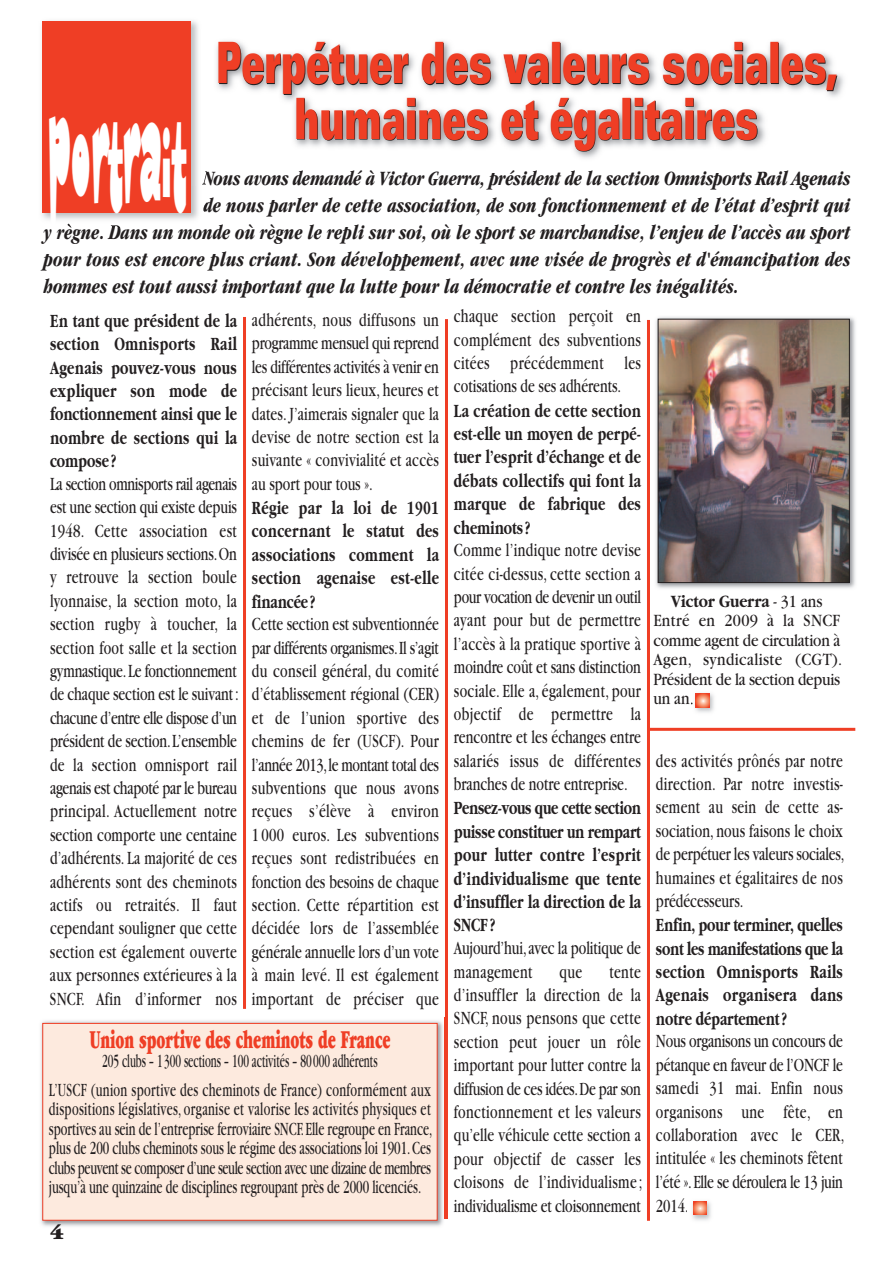
<style>
.page{position:relative;width:893px;height:1263px;background:#fff}
.page>*{position:absolute;margin:0;border:0;box-sizing:border-box;transform-origin:0 0}
.t1{font:120px "F2 F Tagliatelle Sugo";color:#fff;scale:.3 1}
.t2{font:900 expanded 57px/55.5px "Univers";color:#ef3e25;text-align:center;scale:.48 1}
.t3{font:900 27px "Garamond";color:#ef3e25;scale:.55 1}
.t4{font:italic 700 condensed 21px "Garamond";color:#231f20;scale:.9 1}
.t5{font:900 21px "Garamond";color:#231f20}
.t6{font:19.5px/23.4px "Garamond";letter-spacing:.015em;color:#231f20;text-align:justify;scale:.71 1}
.t7{font:700 19.5px/23.4px "Garamond";letter-spacing:.025em;color:#231f20;text-align:justify;scale:.71 1}
.t8{font:19.5px/19.5px "Garamond";letter-spacing:.015em;color:#231f20;text-align:justify;scale:.63 1}
.t9{font:19.5px/28.5px "Garamond";letter-spacing:.015em;color:#231f20;text-align:center;scale:.55 1}
.t10{font:19.5px/23.4px "Garamond";letter-spacing:-.005em;color:#231f20;scale:.71 1}
.t11{font:18px/19.5px "Garamond";letter-spacing:-.01em;color:#231f20;scale:.85 1}
.s1{font-weight:700}
</style>
<div class="page">
<hr style="left:445px;top:319px;width:3px;height:899px;background:#ef3e25">
<img style="left:692px;top:1201px;width:19px;height:20px">
<svg style="left:693px;top:1201px;width:14px;height:13px"></svg>
<hr style="left:647px;top:320px;width:3px;height:901px;background:#ef3e25">
<hr style="left:243px;top:317px;width:3px;height:692px;background:#ef3e25">
<img style="left:206px;top:41px;width:638px;height:136px">
<img style="left:219px;top:43px;width:330px;height:52px">
<img style="left:297px;top:98px;width:315px;height:54px">
<img style="left:42px;top:20px;width:156px;height:204px">
<img style="left:202px;top:171px;width:4px;height:14px">
<svg style="left:203px;top:203px;width:3px;height:9px"></svg>
<img style="left:67px;top:224px;width:54px;height:4px">
<div style="left:43px;top:21px;width:148px;height:192px;background:#ef3e25"></div>
<img style="left:655px;top:317px;width:201px;height:272px">
<img style="left:660px;top:321px;width:188px;height:260px">
<div style="left:658px;top:319px;width:192px;height:264px;border:1px solid #231f20"></div>
<img style="left:40px;top:1017px;width:408px;height:210px">
<img style="left:445px;top:1017px;width:3px;height:201px">
<div style="left:43px;top:1023px;width:394px;height:197px;background:#fdeade"></div>
<div style="left:43px;top:1023px;width:394px;height:197px;border:1px solid #ef3e25"></div>
<img style="left:691px;top:693px;width:23px;height:20px">
<svg style="left:696px;top:694px;width:14px;height:13px"></svg>
<hr style="left:649px;top:728px;width:206px;height:3px;background:#ef3e25">
<h2 class="t2" style="left:216px;top:40px;width:1297px">Perpétuer des valeurs sociales, humaines et égalitaires</h2>
<p class="t4" style="left:203px;top:170px;width:720px">Nous avons demandé à Victor Guerra, président de la section Omnisports Rail Agenais</p>
<p class="t4" style="left:203px;top:197px;width:720px">de nous parler de cette association, de son fonctionnement et de l’état d’esprit qui</p>
<p class="t4" style="left:44px;top:224px;width:898px">y règne. Dans un monde où règne le repli sur soi, où le sport se marchandise, l’enjeu de l’accès au sport</p>
<p class="t4" style="left:44px;top:251px;width:898px">pour tous est encore plus criant. Son développement, avec une visée de progrès et d'émancipation des</p>
<p class="t4" style="left:44px;top:278px;width:774px">hommes est tout aussi important que la lutte pour la démocratie et contre les inégalités.</p>
<h1 class="t1" style="left:47px;top:85px;width:465px">PORTRAIT</h1>
<p class="t7" style="left:50px;top:308px;width:265px">En tant que président de la section Omnisports Rail Agenais pouvez-vous nous expliquer son mode de fonctionnement ainsi que le nombre de sections qui la compose?</p>
<p class="t6" style="left:50px;top:474px;width:267px">La section omnisports rail agenais est une section qui existe depuis 1948. Cette association est divisée en plusieurs sections.On y retrouve la section boule lyonnaise, la section moto, la section rugby à toucher, la section foot salle et la section gymnastique.Le fonctionnement de chaque section est le suivant: chacune d’entre elle dispose d’un président de section.L’ensemble de la section omnisport rail agenais est chapoté par le bureau principal. Actuellement notre section comporte une centaine d’adhérents. La majorité de ces adhérents sont des cheminots actifs ou retraités. Il faut cependant souligner que cette section est également ouverte aux personnes extérieures à la SNCF. Afin d’informer nos</p>
<p class="t6" style="left:252px;top:310px;width:265px">adhérents, nous diffusons un programme mensuel qui reprend les différentes activités à venir en précisant leurs lieux, heures et dates. J’aimerais signaler que la devise de notre section est la suivante « convivialité et accès au sport pour tous ».</p>
<p class="t7" style="left:252px;top:495px;width:265px">Régie par la loi de 1901 concernant le statut des associations comment la section agenaise est-elle financée?</p>
<p class="t6" style="left:252px;top:614px;width:265px">Cette section est subventionnée par différents organismes.Il s’agit du conseil général, du comité d’établissement régional (CER) et de l’union sportive des chemins de fer (USCF). Pour l’année 2013,le montant total des subventions que nous avons reçues s’élève à environ 1 000 euros. Les subventions reçues sont redistribuées en fonction des besoins de chaque section. Cette répartition est décidée lors de l’assemblée générale annuelle lors d’un vote à main levé. Il est également important de préciser que</p>
<h3 class="t3" style="left:89px;top:1030px;width:549px">Union sportive des cheminots de France</h3>
<p class="t9" style="left:49px;top:1049px;width:696px">205 clubs – 1300 sections – 100 activités – 80000 adhérents<br>L’USCF (union sportive des cheminots de France) conformément aux</p>
<p class="t8" style="left:49px;top:1101px;width:610px">dispositions législatives, organise et valorise les activités physiques et sportives au sein de l’entreprise ferroviaire SNCF.Elle regroupe en France, plus de 200 clubs cheminots sous le régime des associations loi 1901.Ces clubs peuvent se composer d’une seule section avec une dizaine de membres jusqu’à une quinzaine de disciplines regroupant près de 2000 licenciés.</p>
<p class="t5" style="left:50px;top:1225px;width:15px">4</p>
<p class="t6" style="left:454px;top:306px;width:265px">chaque section perçoit en complément des subventions citées précédemment les cotisations de ses adhérents.</p>
<p class="t7" style="left:454px;top:398px;width:265px">La création de cette section est-elle un moyen de perpé&shy;tuer l’esprit d’échange et de débats collectifs qui font la marque de fabrique des cheminots ?</p>
<p class="t6" style="left:454px;top:540px;width:265px">Comme l’indique notre devise citée ci-dessus, cette section a pour vocation de devenir un outil ayant pour but de permettre l’accès à la pratique sportive à moindre coût et sans distinction sociale. Elle a, également, pour objectif de permettre la rencontre et les échanges entre salariés issus de différentes branches de notre entreprise.</p>
<p class="t7" style="left:454px;top:796px;width:265px">Pensez-vous que cette section puisse constituer un rempart pour lutter contre l’esprit d’individualisme que tente d’insuffler la direction de la SNCF?</p>
<p class="t10" style="left:454px;top:938px;width:265px">Aujourd’hui,avec la politique de management</p>
<p class="t6" style="left:454px;top:961px;width:267px;text-indent:155px">tente d’insuffler la direction de la SNCF, nous pensons que cette section peut jouer un rôle important pour lutter contre la diffusion de ces idées.De par son fonctionnement et les valeurs qu’elle véhicule cette section a pour objectif de casser les cloisons de l’individualisme ; individualisme et cloisonnement</p>
<p class="t6" style="left:560px;top:961px;width:33px">que</p>
<p class="t11" style="left:653px;top:593px;width:224px;text-indent:18px"><span class="s1">Victor Guerra</span> - 31 ans<br>Entré en 2009 à la SNCF comme agent de circulation à<br>Agen, syndicaliste (CGT).<br>Président de la section depuis un an.</p>
<p class="t6" style="left:656px;top:750px;width:267px">des activités prônés par notre direction. Par notre investis&shy;sement au sein de cette as&shy;sociation, nous faisons le choix de perpétuer les valeurs sociales, humaines et égalitaires de nos prédécesseurs.</p>
<p class="t7" style="left:656px;top:913px;width:265px">Enfin, pour terminer, quelles sont les manifestations que la section Omnisports Rails Agenais organisera dans notre département ?</p>
<p class="t6" style="left:656px;top:1031px;width:267px">Nous organisons un concours de pétanque en faveur de l’ONCF le samedi 31 mai. Enfin nous organisons une fête, en collaboration avec le CER, intitulée « les cheminots fêtent l’été ».Elle se déroulera le 13 juin 2014.</p>
</div>
